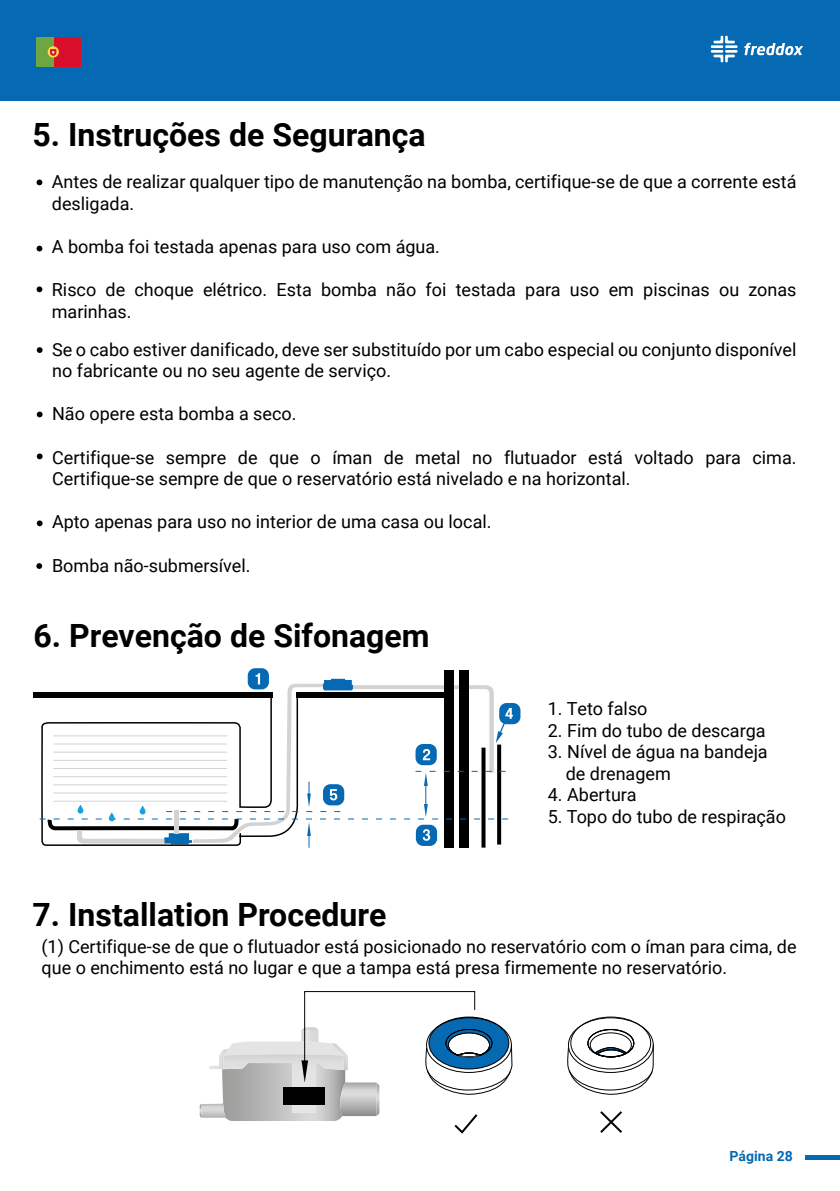
<style>
.page{position:relative;width:840px;height:1191px;background:#fff}
.page>*{position:absolute;margin:0;border:0;box-sizing:border-box;transform-origin:0 0}
.t1{font:700 32px "Roboto";color:#000}
.t2{font:18px/21.6px "Roboto";color:#000}
.t3{font:700 14px "Roboto";color:#0669b3}
</style>
<div class="page">
<hr style="left:805px;top:1155px;width:34px;height:4px;background:#0669b3">
<svg style="left:37px;top:347px;width:6px;height:6px"></svg>
<svg style="left:37px;top:411px;width:6px;height:6px"></svg>
<svg style="left:36px;top:563px;width:6px;height:6px"></svg>
<svg style="left:37px;top:453px;width:6px;height:6px"></svg>
<svg style="left:37px;top:520px;width:6px;height:6px"></svg>
<svg style="left:37px;top:179px;width:5px;height:6px"></svg>
<svg style="left:37px;top:246px;width:5px;height:5px"></svg>
<svg style="left:37px;top:286px;width:5px;height:6px"></svg>
<div style="left:0;top:0;width:839px;height:101px;background:#0669b3"></div>
<svg style="left:744px;top:43px;width:58px;height:12px"></svg>
<svg style="left:710px;top:36px;width:27px;height:26px"></svg>
<div style="left:33px;top:692px;width:239px;height:5px;background:#000"></div>
<div style="left:444px;top:670px;width:9px;height:177px;background:#000"></div>
<div style="left:458px;top:670px;width:10px;height:177px;background:#000"></div>
<div style="left:247px;top:668px;width:22px;height:21px;background:#0669b3;border-radius:7px"></div>
<div style="left:499px;top:703px;width:21px;height:21px;background:#0669b3;border-radius:7px"></div>
<svg style="left:40px;top:673px;width:472px;height:174px"></svg>
<svg style="left:567px;top:1016px;width:86px;height:78px"></svg>
<svg style="left:600px;top:1111px;width:22px;height:22px"></svg>
<svg style="left:199px;top:991px;width:313px;height:143px"></svg>
<div style="left:36px;top:37px;width:45px;height:30px;background:#d80e2a"></div>
<div style="left:36px;top:37px;width:17px;height:30px;background:#6ea644"></div>
<svg style="left:48px;top:46px;width:11px;height:12px"></svg>
<svg style="left:50px;top:49px;width:6px;height:7px"></svg>
<h1 class="t1" style="left:33px;top:112px;width:394px">5. Instruções de Segurança</h1>
<p class="t2" style="left:52px;top:170px;width:745px">Antes de realizar qualquer tipo de manutenção na bomba, certifique-se de que a corrente está desligada.</p>
<p class="t2" style="left:52px;top:235px;width:389px">A bomba foi testada apenas para uso com água.</p>
<p class="t2" style="left:52px;top:278px;width:745px">Risco de choque elétrico. Esta bomba não foi testada para uso em piscinas ou zonas marinhas.</p>
<p class="t2" style="left:52px;top:338px;width:745px">Se o cabo estiver danificado, deve ser substituído por um cabo especial ou conjunto disponível no fabricante ou no seu agente de serviço.</p>
<p class="t2" style="left:52px;top:402px;width:246px">Não opere esta bomba a seco.</p>
<p class="t2" style="left:52px;top:446px;width:745px">Certifique-se sempre de que o íman de metal no flutuador está voltado para cima.<br>Certifique-se sempre de que o reservatório está nivelado e na horizontal.</p>
<p class="t2" style="left:52px;top:510px;width:441px">Apto apenas para uso no interior de uma casa ou local.</p>
<p class="t2" style="left:52px;top:554px;width:200px">Bomba não-submersível.</p>
<h1 class="t1" style="left:33px;top:613px;width:397px">6. Prevenção de Sifonagem</h1>
<p class="t2" style="left:547px;top:697px;width:101px">1. Teto falso</p>
<p class="t2" style="left:547px;top:718px;width:219px">2. Fim do tubo de descarga</p>
<p class="t2" style="left:565px;top:740px;width:203px;text-indent:-18px">3. Nível de água na bandeja de drenagem</p>
<p class="t2" style="left:547px;top:783px;width:90px">4. Abertura</p>
<p class="t2" style="left:547px;top:805px;width:239px">5. Topo do tubo de respiração</p>
<h1 class="t1" style="left:33px;top:892px;width:355px">7. Installation Procedure</h1>
<p class="t2" style="left:41px;top:934px;width:756px">(1) Certifique-se de que o flutuador está posicionado no reservatório com o íman para cima, de que o enchimento está no lugar e que a tampa está presa firmemente no reservatório.</p>
<p class="t3" style="left:729px;top:1146px;width:65px">Página 28</p>
</div>
